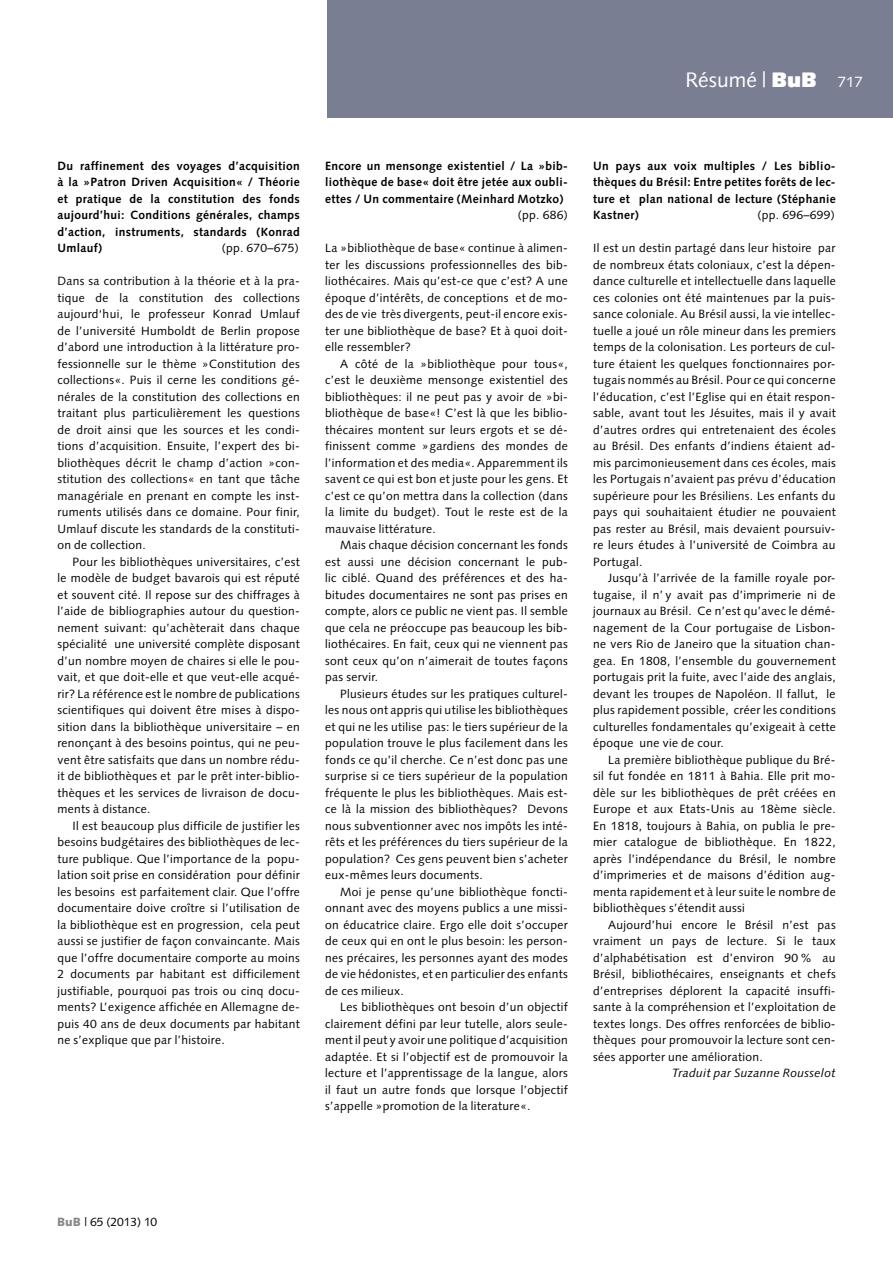
<style>
.page{position:relative;width:893px;height:1263px;background:#fff}
.page>*{position:absolute;margin:0;border:0;box-sizing:border-box;transform-origin:0 0}
.t1{font:21px "Syntax";letter-spacing:.005em;color:#fff}
.t2{font:15px "Syntax";color:#fff}
.t3{font:12px/16.5px "Syntax";letter-spacing:.03em;color:#000;text-align:justify}
.t4{font:700 12px/16.5px "Syntax";letter-spacing:.03em;color:#000;text-align:justify}
.t5{font:italic 12px "Syntax";letter-spacing:.03em;color:#000}
.s1{font-weight:900}
.s2{font-size:15px;color:#000}
.s3{font-weight:900;color:#87888a}
</style>
<div class="page">
<div style="left:327px;top:0;width:566px;height:117px;background:#7a7e93"></div>
<h1 class="t1" style="left:681px;top:67px;width:75px">Lesesaal</h1>
<p class="t2" style="left:835px;top:73px;width:27px">717</p>
<h1 class="t1" style="left:685px;top:67px;width:179px">Résumé | <span class="s1">BuB</span> <span class="s2">717</span></h1>
<p class="t4" style="left:57px;top:157px;width:244px">Du raffinement des voyages d’acquisition à la »Patron Driven Acquisition« / Théorie et pratique de la constitution des fonds aujourd’hui: Conditions générales, champs d’action, instruments, standards (Konrad Umlauf)</p>
<p class="t3" style="left:222px;top:240px;width:79px">(pp. 670–675)</p>
<p class="t3" style="left:57px;top:273px;width:244px">Dans sa contribution à la théorie et à la pra&shy;tique de la constitution des collections aujourd‘hui, le professeur Konrad Umlauf de l’université Humboldt de Berlin propose d’abord une introduction à la littérature pro&shy;fessionnelle sur le thème »Constitution des collections«. Puis il cerne les conditions gé&shy;nérales de la constitution des collections en traitant plus particulièrement les questions de droit ainsi que les sources et les condi&shy;tions d’acquisition. Ensuite, l’expert des bi&shy;bliothèques décrit le champ d’action »con&shy;stitution des collections« en tant que tâche managériale en prenant en compte les inst&shy;ruments utilisés dans ce domaine. Pour finir, Umlauf discute les standards de la constituti&shy;on de collection.</p>
<p class="t3" style="left:57px;top:553px;width:244px;text-indent:15px">Pour les bibliothèques universitaires, c’est le modèle de budget bavarois qui est réputé et souvent cité. Il repose sur des chiffrages à l’aide de bibliographies autour du question&shy;nement suivant: qu’achèterait dans chaque spécialité une université complète disposant d’un nombre moyen de chaires si elle le pou&shy;vait, et que doit-elle et que veut-elle acqué&shy;rir? La référence est le nombre de publications scientifiques qui doivent être mises à dispo&shy;sition dans la bibliothèque universitaire – en renonçant à des besoins pointus, qui ne peu&shy;vent être satisfaits que dans un nombre rédu&shy;it de bibliothèques et par le prêt inter-biblio&shy;thèques et les services de livraison de docu&shy;ments à distance.</p>
<p class="t3" style="left:57px;top:817px;width:244px;text-indent:15px">Il est beaucoup plus difficile de justifier les besoins budgétaires des bibliothèques de lec&shy;ture publique. Que l’importance de la popu&shy;lation soit prise en considération pour définir les besoins est parfaitement clair. Que l’offre documentaire doive croître si l’utilisation de la bibliothèque est en progression, cela peut aussi se justifier de façon convaincante. Mais que l’offre documentaire comporte au moins 2 documents par habitant est difficilement justifiable, pourquoi pas trois ou cinq docu&shy;ments? L’exigence affichée en Allemagne de&shy;puis 40 ans de deux documents par habitant ne s’explique que par l’histoire.</p>
<p class="t4" style="left:325px;top:157px;width:244px">Encore un mensonge existentiel / La »bib&shy;liothèque de base« doit être jetée aux oubli&shy;ettes / Un commentaire (Meinhard Motzko)</p>
<p class="t3" style="left:518px;top:207px;width:51px">(pp. 686)</p>
<p class="t3" style="left:325px;top:240px;width:244px">La »bibliothèque de base« continue à alimen&shy;ter les discussions professionnelles des bib&shy;liothécaires. Mais qu’est-ce que c’est? A une époque d’intérêts, de conceptions et de mo&shy;des de vie très divergents, peut-il encore exis&shy;ter une bibliothèque de base? Et à quoi doit&shy;elle ressembler?</p>
<p class="t3" style="left:325px;top:355px;width:244px;text-indent:15px">A côté de la »bibliothèque pour tous«, c’est le deuxième mensonge existentiel des bibliothèques: il ne peut pas y avoir de »bi&shy;bliothèque de base«! C’est là que les biblio&shy;thécaires montent sur leurs ergots et se dé&shy;finissent comme »gardiens des mondes de l’information et des media«. Apparemment ils savent ce qui est bon et juste pour les gens. Et c’est ce qu’on mettra dans la collection (dans la limite du budget). Tout le reste est de la mauvaise littérature.</p>
<p class="t3" style="left:325px;top:537px;width:244px;text-indent:15px">Mais chaque décision concernant les fonds est aussi une décision concernant le pub&shy;lic ciblé. Quand des préférences et des ha&shy;bitudes documentaires ne sont pas prises en compte, alors ce public ne vient pas. Il semble que cela ne préoccupe pas beaucoup les bib&shy;liothécaires. En fait, ceux qui ne viennent pas sont ceux qu’on n’aimerait de toutes façons pas servir.</p>
<p class="t3" style="left:325px;top:685px;width:244px;text-indent:15px">Plusieurs études sur les pratiques culturel&shy;les nous ont appris qui utilise les bibliothèques et qui ne les utilise pas: le tiers supérieur de la population trouve le plus facilement dans les fonds ce qu’il cherche. Ce n’est donc pas une surprise si ce tiers supérieur de la population fréquente le plus les bibliothèques. Mais est&shy;ce là la mission des bibliothèques? Devons nous subventionner avec nos impôts les inté&shy;rêts et les préférences du tiers supérieur de la population? Ces gens peuvent bien s’acheter eux-mêmes leurs documents.</p>
<p class="t3" style="left:325px;top:883px;width:244px;text-indent:15px">Moi je pense qu’une bibliothèque foncti&shy;onnant avec des moyens publics a une missi&shy;on éducatrice claire. Ergo elle doit s’occuper de ceux qui en ont le plus besoin: les person&shy;nes précaires, les personnes ayant des modes de vie hédonistes, et en particulier des enfants de ces milieux.</p>
<p class="t3" style="left:325px;top:999px;width:244px;text-indent:15px">Les bibliothèques ont besoin d’un objectif clairement défini par leur tutelle, alors seule&shy;ment il peut y avoir une politique d’acquisition adaptée. Et si l’objectif est de promouvoir la lecture et l’apprentissage de la langue, alors il faut un autre fonds que lorsque l’objectif s’appelle »promotion de la literature«.</p>
<p class="t4" style="left:593px;top:157px;width:244px">Un pays aux voix multiples / Les biblio&shy;thèques du Brésil: Entre petites forêts de lec&shy;ture et plan national de lecture (Stéphanie Kastner)</p>
<p class="t3" style="left:757px;top:207px;width:79px">(pp. 696–699)</p>
<p class="t3" style="left:593px;top:240px;width:244px">Il est un destin partagé dans leur histoire par de nombreux états coloniaux, c’est la dépen&shy;dance culturelle et intellectuelle dans laquelle ces colonies ont été maintenues par la puis&shy;sance coloniale. Au Brésil aussi, la vie intellec&shy;tuelle a joué un rôle mineur dans les premiers temps de la colonisation. Les porteurs de cul&shy;ture étaient les quelques fonctionnaires por&shy;tugais nommés au Brésil. Pour ce qui concerne l’éducation, c’est l’Eglise qui en était respon&shy;sable, avant tout les Jésuites, mais il y avait d’autres ordres qui entretenaient des écoles au Brésil. Des enfants d’indiens étaient ad&shy;mis parcimonieusement dans ces écoles, mais les Portugais n’avaient pas prévu d’éducation supérieure pour les Brésiliens. Les enfants du pays qui souhaitaient étudier ne pouvaient pas rester au Brésil, mais devaient poursuiv&shy;re leurs études à l’université de Coimbra au Portugal.</p>
<p class="t3" style="left:593px;top:570px;width:244px;text-indent:15px">Jusqu’à l’arrivée de la famille royale por&shy;tugaise, il n’ y avait pas d’imprimerie ni de journaux au Brésil. Ce n’est qu’avec le démé&shy;nagement de la Cour portugaise de Lisbon&shy;ne vers Rio de Janeiro que la situation chan&shy;gea. En 1808, l’ensemble du gouvernement portugais prit la fuite, avec l’aide des anglais, devant les troupes de Napoléon. Il fallut, le plus rapidement possible, créer les conditions culturelles fondamentales qu’exigeait à cette époque une vie de cour.</p>
<p class="t3" style="left:593px;top:751px;width:244px;text-indent:15px">La première bibliothèque publique du Bré&shy;sil fut fondée en 1811 à Bahia. Elle prit mo&shy;dèle sur les bibliothèques de prêt créées en Europe et aux Etats-Unis au 18ème siècle.<br>En 1818, toujours à Bahia, on publia le pre&shy;mier catalogue de bibliothèque. En 1822, après l’indépendance du Brésil, le nombre d’imprimeries et de maisons d’édition aug&shy;menta rapidement et à leur suite le nombre de bibliothèques s’étendit aussi</p>
<p class="t3" style="left:593px;top:916px;width:244px;text-indent:15px">Aujourd’hui encore le Brésil n’est pas vraiment un pays de lecture. Si le taux d’alphabétisation est d’environ 90 % au Brésil, bibliothécaires, enseignants et chefs d’entreprises déplorent la capacité insuffi&shy;sante à la compréhension et l’exploitation de textes longs. Des offres renforcées de biblio&shy;thèques pour promouvoir la lecture sont cen&shy;sées apporter une amélioration.</p>
<p class="t5" style="left:672px;top:1066px;width:165px">Traduit par Suzanne Rousselot</p>
<p class="t3" style="left:57px;top:1213px;width:101px"><span class="s3">BuB</span> | 65 (2013) 10</p>
</div>
